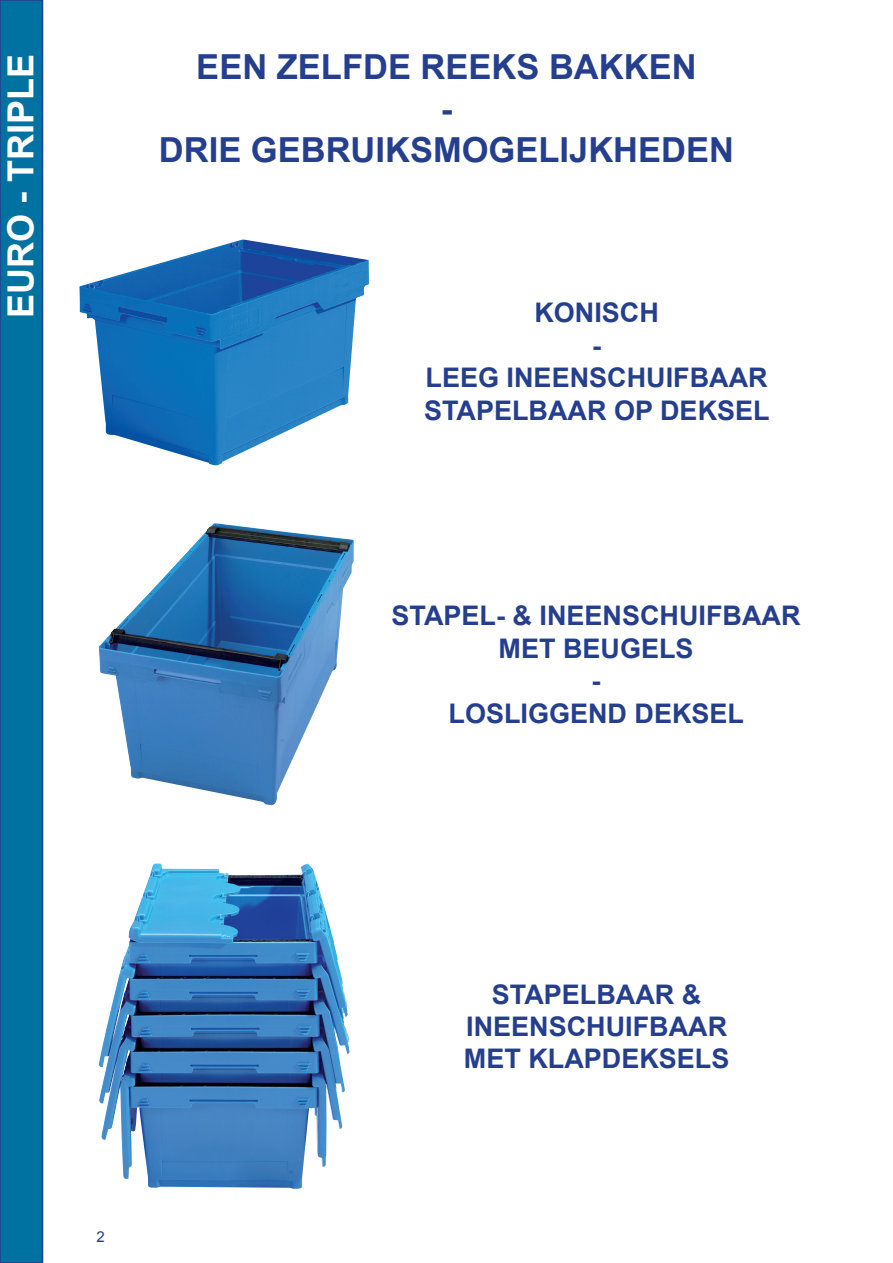
<style>
.page{position:relative;width:893px;height:1263px;background:#fff}
.page>*{position:absolute;margin:0;border:0;box-sizing:border-box;transform-origin:0 0}
.t1{font:700 36px "Arial";color:#fff}
.t2{font:700 34.5px/41.4px "Arial";color:#253f8e;text-align:center}
.t3{font:700 27px/32.4px "Arial";color:#253f8e;text-align:center}
.t4{font:15px "Arial";color:#253f8e}
</style>
<div class="page">
<div style="left:0;top:0;width:43px;height:1263px;background:#0072a2"></div>
<div style="left:0;top:0;width:43px;height:1263px;border:2px solid #253f8e"></div>
<img style="left:99px;top:864px;width:251px;height:325px">
<img style="left:99px;top:523px;width:255px;height:282px">
<img style="left:79px;top:240px;width:290px;height:225px">
<h1 class="t1" style="left:-3px;top:318px;width:266px;rotate:-90deg">EURO - TRIPLE</h1>
<p class="t2" style="left:159px;top:47px;width:571px">EEN ZELFDE REEKS BAKKEN<br>-<br>DRIE GEBRUIKSMOGELIJKHEDEN</p>
<p class="t3" style="left:424px;top:298px;width:347px">KONISCH<br>-<br>LEEG INEENSCHUIFBAAR<br>STAPELBAAR OP DEKSEL</p>
<p class="t3" style="left:392px;top:601px;width:410px">STAPEL- &amp; INEENSCHUIFBAAR<br>MET BEUGELS<br>-<br>LOSLIGGEND DEKSEL</p>
<p class="t4" style="left:97px;top:1227px;width:10px">2</p>
<p class="t3" style="left:464px;top:979px;width:267px">STAPELBAAR &amp;<br>INEENSCHUIFBAAR<br>MET KLAPDEKSELS</p>
</div>
